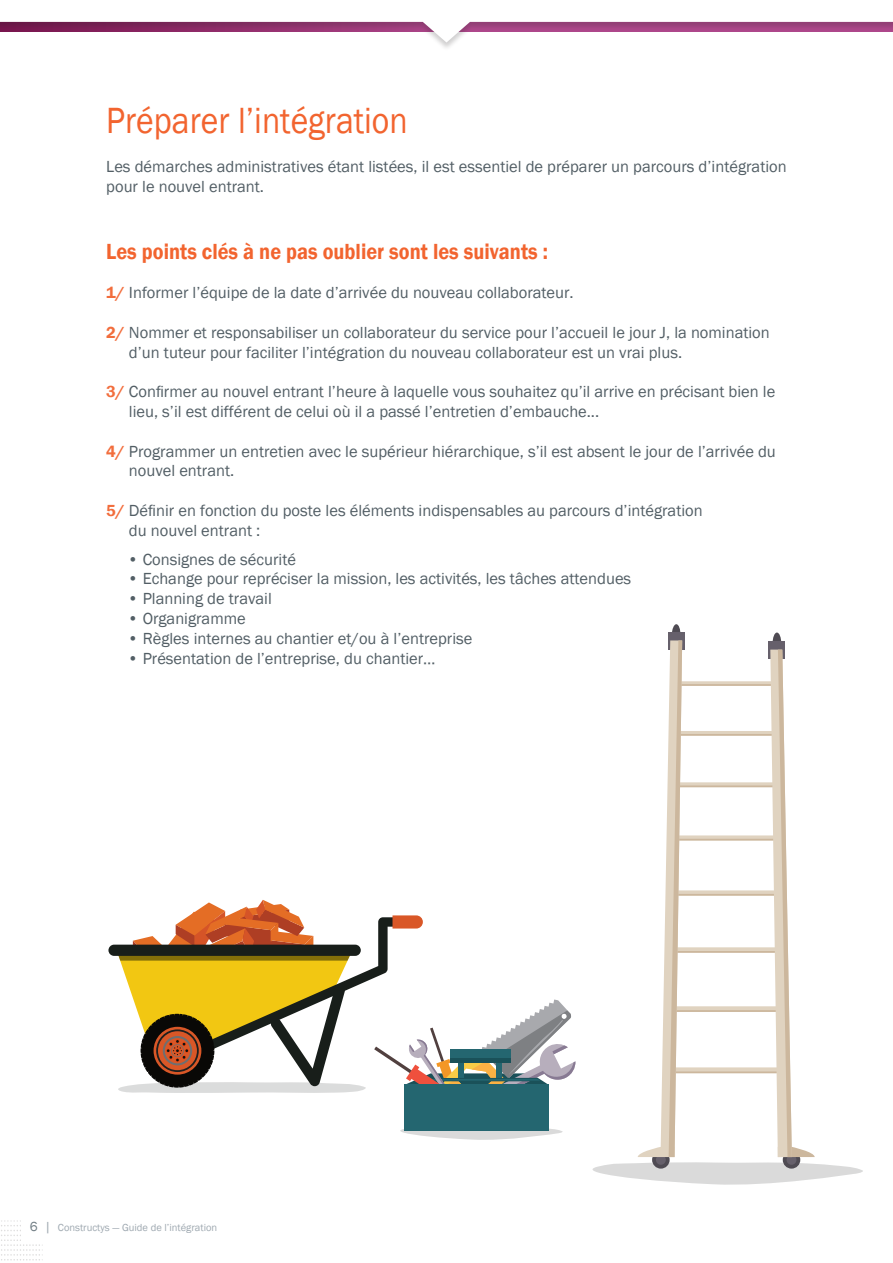
<style>
.page{position:relative;width:893px;height:1263px;background:#fff}
.page>*{position:absolute;margin:0;border:0;box-sizing:border-box;transform-origin:0 0}
.t1{font:37.5px "Franklin Gothic";color:#f2642f;scale:.9 1}
.t2{font:600 22.5px "Franklin Gothic";color:#f2642f;scale:.9 1}
.t3{font:16.5px/19.8px "Franklin Gothic";color:#525e65}
.t4{font:10.5px "Franklin Gothic";color:#9ea8b0}
.s1{font-weight:600;color:#f26d3c}
.s2{font-size:13.5px;color:#6f7c83}
.s3{font-size:13.5px}
</style>
<div class="page">
<svg style="left:1px;top:1220px;width:42px;height:41px"></svg>
<div style="left:21px;top:1211px;width:291px;height:31px;background:#fff"></div>
<svg style="left:0;top:21px;width:893px;height:22px"></svg>
<div style="left:108px;top:945px;width:253px;height:11px;background:#181e1a;border-radius:6px"></div>
<svg style="left:772px;top:632px;width:9px;height:22px"></svg>
<div style="left:672px;top:624px;width:9px;height:22px;background:#4f4b53;border-radius:50%"></div>
<div style="left:668px;top:632px;width:17px;height:18px;background:#66606b"></div>
<svg style="left:592px;top:640px;width:271px;height:545px"></svg>
<svg style="left:117px;top:900px;width:459px;height:240px"></svg>
<div style="left:405px;top:1085px;width:144px;height:46px;background:#246670"></div>
<p class="t1" style="left:106px;top:97px;width:336px">Préparer l’intégration</p>
<p class="t3" style="left:106px;top:157px;width:682px">Les démarches administratives étant listées, il est essentiel de préparer un parcours d’intégration pour le nouvel entrant.</p>
<p class="t2" style="left:106px;top:237px;width:492px">Les points clés à ne pas oublier sont les suivants :</p>
<p class="t3" style="left:106px;top:283px;width:469px"><span class="s1">1/</span> Informer l’équipe de la date d’arrivée du nouveau collaborateur.</p>
<p class="t3" style="left:129px;top:323px;width:642px;text-indent:-23px"><span class="s1">2/</span> Nommer et responsabiliser un collaborateur du service pour l’accueil le jour J, la nomination d’un tuteur pour faciliter l’intégration du nouveau collaborateur est un vrai plus.</p>
<p class="t3" style="left:129px;top:382px;width:648px;text-indent:-23px"><span class="s1">3/</span> Confirmer au nouvel entrant l’heure à laquelle vous souhaitez qu’il arrive en précisant bien le lieu, s’il est différent de celui où il a passé l’entretien d’embauche...</p>
<p class="t3" style="left:129px;top:442px;width:648px;text-indent:-23px"><span class="s1">4/</span> Programmer un entretien avec le supérieur hiérarchique, s’il est absent le jour de l’arrivée du nouvel entrant.</p>
<p class="t3" style="left:129px;top:501px;width:575px;text-indent:-23px"><span class="s1">5/</span> Définir en fonction du poste les éléments indispensables au parcours d’intégration du nouvel entrant :</p>
<p class="t3" style="left:128px;top:550px;width:170px">• Consignes de sécurité</p>
<p class="t3" style="left:128px;top:569px;width:505px">• Echange pour repréciser la mission, les activités, les tâches attendues</p>
<p class="t3" style="left:128px;top:589px;width:146px">• Planning de travail</p>
<p class="t3" style="left:128px;top:609px;width:120px">• Organigramme</p>
<p class="t3" style="left:128px;top:629px;width:346px">• Règles internes au chantier et/ou à l’entreprise</p>
<p class="t3" style="left:128px;top:649px;width:309px">• Présentation de l’entreprise, du chantier…</p>
<p class="t4" style="left:30px;top:1221px;width:189px"><span class="s2">6</span> <span class="s3">|</span> Constructys — Guide de l’intégration</p>
</div>
